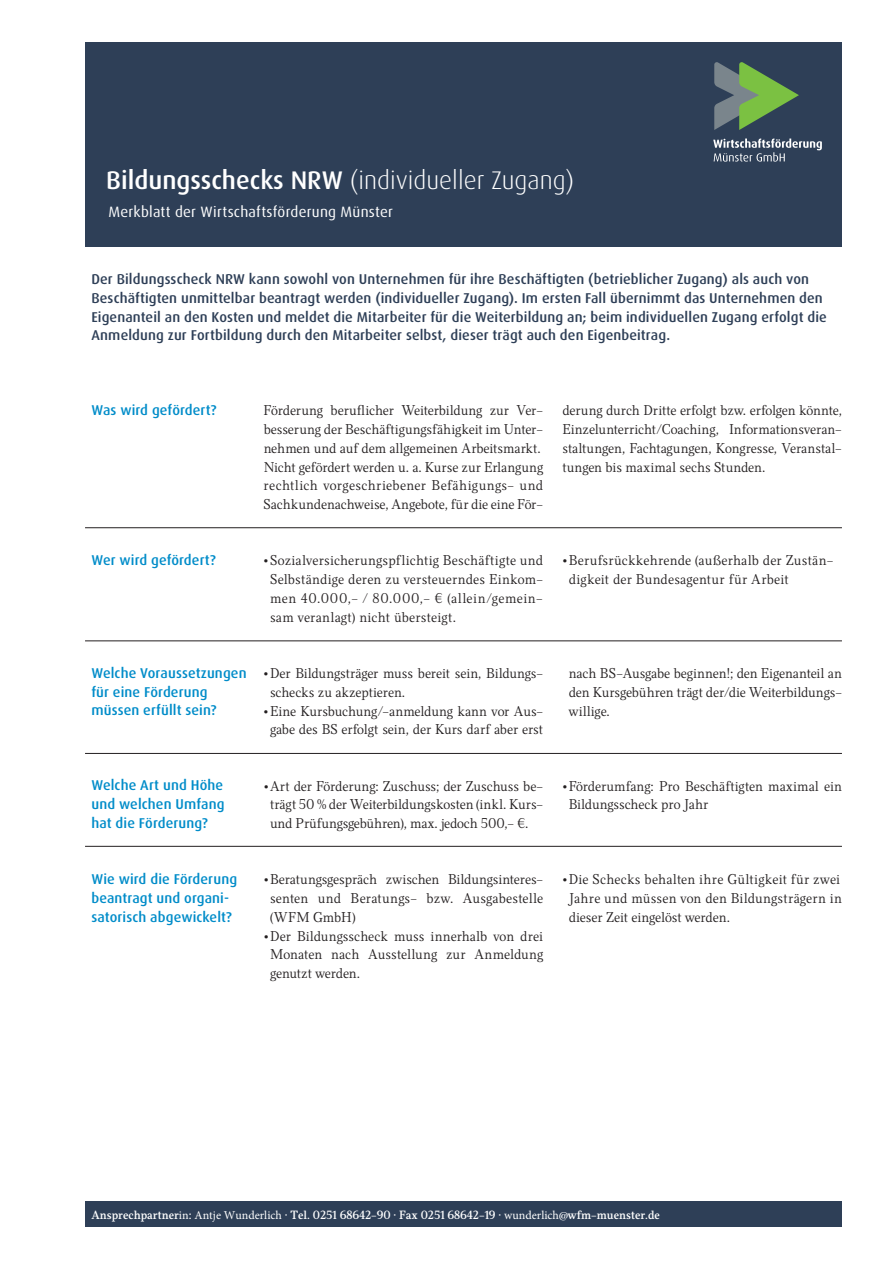
<style>
.page{position:relative;width:893px;height:1263px;background:#fff}
.page>*{position:absolute;margin:0;border:0;box-sizing:border-box;transform-origin:0 0}
.t1{font:300 25.5px "Dax";color:#fff}
.t2{font:15px "Dax";letter-spacing:.015em;color:#fff}
.t3{font:300 14.25px/18.8px "Felice";color:#231f20;text-align:justify}
.t4{font:500 14.25px/18.8px "Dax";letter-spacing:.01em;color:#2e3f57}
.t5{font:500 14.25px/18.8px "Dax";letter-spacing:.01em;color:#008cc9}
.t6{font:500 12px "Felice";color:#fff}
.s1{font-weight:500}
.s2{font-family:"Minion Pro";font-weight:400}
</style>
<div class="page">
<div style="left:85px;top:43px;width:757px;height:204px;background:#2e3f57"></div>
<div style="left:85px;top:1201px;width:757px;height:26px;background:#2e3f57"></div>
<svg style="left:713px;top:138px;width:109px;height:24px"></svg>
<svg style="left:714px;top:62px;width:85px;height:68px"></svg>
<hr style="left:85px;top:527px;width:757px;height:1px;background:#231f20">
<hr style="left:85px;top:641px;width:757px;height:1px;background:#231f20">
<hr style="left:85px;top:753px;width:757px;height:1px;background:#231f20">
<hr style="left:85px;top:846px;width:757px;height:1px;background:#231f20">
<h1 class="t1" style="left:106px;top:166px;width:470px"><span class="s1">Bildungsschecks NRW</span> (individueller Zugang)</h1>
<p class="t2" style="left:108px;top:203px;width:286px">Merkblatt der Wirtschaftsförderung Münster</p>
<p class="t4" style="left:91px;top:270px;width:737px">Der Bildungsscheck NRW kann sowohl von Unternehmen für ihre Beschäftigten (betrieblicher Zugang) als auch von Beschäftigten unmittelbar beantragt werden (individueller Zugang). Im ersten Fall übernimmt das Unternehmen den Eigenanteil an den Kosten und meldet die Mitarbeiter für die Weiterbildung an; beim individuellen Zugang erfolgt die Anmeldung zur Fortbildung durch den Mitarbeiter selbst, dieser trägt auch den Eigenbeitrag.</p>
<p class="t5" style="left:91px;top:401px;width:127px">Was wird gefördert?</p>
<p class="t5" style="left:91px;top:551px;width:126px">Wer wird gefördert?</p>
<p class="t5" style="left:91px;top:664px;width:157px">Welche Voraussetzungen für eine Förderung müssen erfüllt sein?</p>
<p class="t5" style="left:91px;top:776px;width:135px;text-align:justify">Welche Art und Höhe und welchen Umfang hat die Förderung?</p>
<p class="t5" style="left:91px;top:870px;width:147px">Wie wird die Förderung beantragt und organi&shy;satorisch abgewickelt?</p>
<p class="t3" style="left:264px;top:401px;width:281px;text-align:left">Förderung beruflicher Weiterbildung zur Ver&shy;besserung der Beschäftigungsfähigkeit im Unter&shy;nehmen und auf dem allgemeinen Arbeitsmarkt.<br>Nicht gefördert werden u. a. Kurse zur Erlangung rechtlich vorgeschriebener Befähigungs- und Sachkundenachweise, Angebote, für die eine För-</p>
<p class="t3" style="left:562px;top:401px;width:281px">derung durch Dritte erfolgt bzw. erfolgen könnte, Einzelunterricht/Coaching, Informationsveran&shy;staltungen, Fachtagungen, Kongresse, Veranstal&shy;tungen bis maximal sechs Stunden.</p>
<p class="t3" style="left:270px;top:551px;width:275px;text-indent:-6px">• Sozialversicherungspflichtig Beschäftigte und Selbständige deren zu versteuerndes Einkom&shy;men 40.000,– / 80.000,– € (allein/gemein&shy;sam veranlagt) nicht übersteigt.</p>
<p class="t3" style="left:569px;top:551px;width:266px;text-indent:-6px">• Berufsrückkehrende (außerhalb der Zustän&shy;digkeit der Bundesagentur für Arbeit</p>
<p class="t3" style="left:270px;top:664px;width:275px;text-indent:-6px">• Der Bildungsträger muss bereit sein, Bildungs&shy;schecks zu akzeptieren.</p>
<p class="t3" style="left:264px;top:701px;width:281px;text-align:center">• Eine Kursbuchung/-anmeldung kann vor Aus&shy;gabe des BS erfolgt sein, der Kurs darf aber erst</p>
<p class="t3" style="left:569px;top:664px;width:275px">nach BS-Ausgabe beginnen!; den Eigenanteil an den Kursgebühren trägt der/die Weiterbildungs&shy;willige.</p>
<p class="t3" style="left:264px;top:776px;width:281px;text-align:center">• Art der Förderung: Zuschuss; der Zuschuss be&shy;trägt 50 % der Weiterbildungskosten (inkl. Kurs&shy;und Prüfungsgebühren), max. jedoch 500,- €.</p>
<p class="t3" style="left:569px;top:776px;width:275px;text-indent:-6px">• Förderumfang: Pro Beschäftigten maximal ein<br>Bildungsscheck pro Jahr</p>
<p class="t3" style="left:270px;top:870px;width:275px;text-indent:-6px">• Beratungsgespräch zwischen Bildungsinteres&shy;senten und Beratungs- bzw. Ausgabestelle (WFM GmbH)</p>
<p class="t3" style="left:270px;top:926px;width:275px;text-indent:-6px">• Der Bildungsscheck muss innerhalb von drei Monaten nach Ausstellung zur Anmeldung genutzt werden.</p>
<p class="t3" style="left:569px;top:870px;width:275px;text-align:left;text-indent:-6px">• Die Schecks behalten ihre Gültigkeit für zwei<br>Jahre und müssen von den Bildungsträgern in dieser Zeit eingelöst werden.</p>
<p class="t6" style="left:91px;top:1207px;width:570px">Ansprechpartner<span class="s2">in</span>: <span class="s2">Antje Wunderlich</span> · Tel. 0251 68642-90 · Fax 0251 68642-19 · <span class="s2">wunderlich</span>@wfm-muenster.de</p>
</div>
